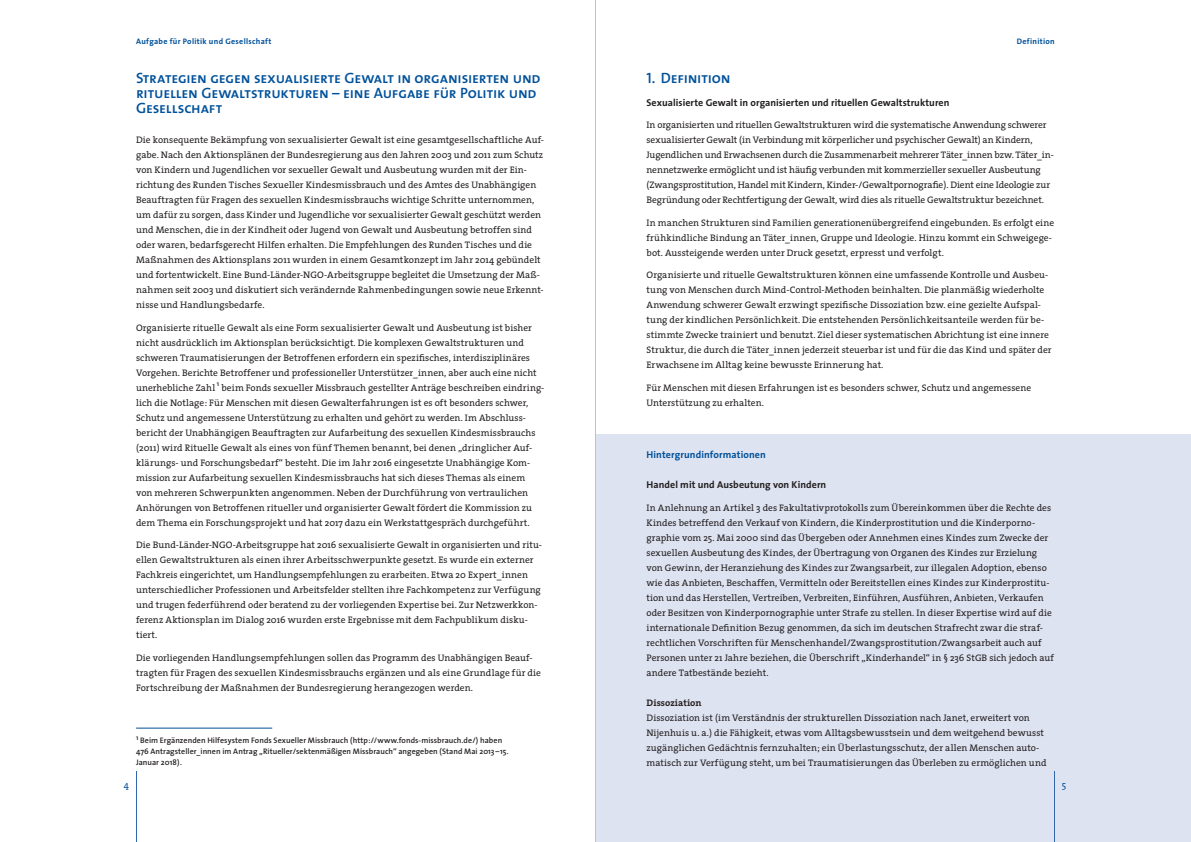
<style>
.page{position:relative;width:1191px;height:842px;background:#fff}
.page>*{position:absolute;margin:0;border:0;box-sizing:border-box;transform-origin:0 0}
.t1{font:15px/15px "The Sans Semi Bold Caps";letter-spacing:-.015em;color:#01519b}
.t2{font:700 10px "The Sans";letter-spacing:.005em;color:#231f20}
.t3{font:700 10px "The Sans";letter-spacing:.01em;color:#01519b}
.t4{font:9.5px/15px "The Serif";letter-spacing:.005em;color:#231f20}
.t5{font:700 9.5px "The Serif";letter-spacing:.005em;color:#231f20}
.t6{font:9.5px "The Serif";color:#01519b}
.t7{font:600 8px/11px "The Sans";letter-spacing:.005em;color:#231f20}
.t8{font:700 8px "The Sans";letter-spacing:.04em;color:#01519b}
.t9{font:600 7px "The Sans";color:#231f20}
</style>
<div class="page">
<div style="left:595px;top:434px;width:596px;height:408px;background:#dee3f1"></div>
<hr style="left:136px;top:771px;width:1px;height:71px;background:#3068ab">
<hr style="left:1054px;top:771px;width:1px;height:71px;background:#3068ab">
<hr style="left:136px;top:728px;width:136px;height:1px;background:#01519b">
<hr style="left:595px;top:0;width:1px;height:842px;background:#c1c2c4">
<p class="t8" style="left:136px;top:35px;width:137px">Aufgabe für Politik und Gesellschaft</p>
<p class="t8" style="left:1016px;top:35px;width:40px">Definition</p>
<h1 class="t1" style="left:136px;top:70px;width:406px">Strategien gegen sexualisierte Gewalt in organisierten und rituellen Gewaltstrukturen – eine Aufgabe für Politik und<br>Gesellschaft</h1>
<p class="t4" style="left:136px;top:132px;width:409px">Die konsequente Bekämpfung von sexualisierter Gewalt ist eine gesamtgesellschaftliche Auf&shy;gabe. Nach den Aktionsplänen der Bundesregierung aus den Jahren 2003 und 2011 zum Schutz von Kindern und Jugendlichen vor sexueller Gewalt und Ausbeutung wurden mit der Ein&shy;richtung des Runden Tisches Sexueller Kindesmissbrauch und des Amtes des Unabhängigen Beauftragten für Fragen des sexuellen Kindesmissbrauchs wichtige Schritte unternommen, um dafür zu sorgen, dass Kinder und Jugendliche vor sexualisierter Gewalt geschützt werden und Menschen, die in der Kindheit oder Jugend von Gewalt und Ausbeutung betroffen sind oder waren, bedarfsgerecht Hilfen erhalten. Die Empfehlungen des Runden Tisches und die Maßnahmen des Aktionsplans 2011 wurden in einem Gesamtkonzept im Jahr 2014 gebündelt und fortentwickelt. Eine Bund-Länder-NGO-Arbeitsgruppe begleitet die Umsetzung der Maß&shy;nahmen seit 2003 und diskutiert sich verändernde Rahmenbedingungen sowie neue Erkennt&shy;nisse und Handlungsbedarfe.</p>
<p class="t4" style="left:136px;top:320px;width:402px">Organisierte rituelle Gewalt als eine Form sexualisierter Gewalt und Ausbeutung ist bisher nicht ausdrücklich im Aktionsplan berücksichtigt. Die komplexen Gewaltstrukturen und schweren Traumatisierungen der Betroffenen erfordern ein spezifisches, interdisziplinäres Vorgehen. Berichte Betroffener und professioneller Unterstützer_innen, aber auch eine nicht unerhebliche Zahl</p>
<p class="t9" style="left:217px;top:377px;width:4px">1</p>
<p class="t4" style="left:136px;top:380px;width:410px;text-indent:85px">beim Fonds sexueller Missbrauch gestellter Anträge beschreiben eindring&shy;lich die Notlage: Für Menschen mit diesen Gewalterfahrungen ist es oft besonders schwer, Schutz und angemessene Unterstützung zu erhalten und gehört zu werden. Im Abschluss&shy;bericht der Unabhängigen Beauftragten zur Aufarbeitung des sexuellen Kindesmissbrauchs (2011) wird Rituelle Gewalt als eines von fünf Themen benannt, bei denen „dringlicher Auf&shy;klärungs- und Forschungsbedarf“ besteht. Die im Jahr 2016 eingesetzte Unabhängige Kom&shy;mission zur Aufarbeitung sexuellen Kindesmissbrauchs hat sich dieses Themas als einem<br>von mehreren Schwerpunkten angenommen. Neben der Durchführung von vertraulichen Anhörungen von Betroffenen ritueller und organisierter Gewalt fördert die Kommission zu dem Thema ein Forschungsprojekt und hat 2017 dazu ein Werkstattgespräch durchgeführt.</p>
<p class="t4" style="left:136px;top:537px;width:407px">Die Bund-Länder-NGO-Arbeitsgruppe hat 2016 sexualisierte Gewalt in organisierten und ritu&shy;ellen Gewaltstrukturen als einen ihrer Arbeitsschwerpunkte gesetzt. Es wurde ein externer Fachkreis eingerichtet, um Handlungsempfehlungen zu erarbeiten. Etwa 20 Expert_innen unterschiedlicher Professionen und Arbeitsfelder stellten ihre Fachkompetenz zur Verfügung und trugen federführend oder beratend zu der vorliegenden Expertise bei. Zur Netzwerkkon&shy;ferenz Aktionsplan im Dialog 2016 wurden erste Ergebnisse mit dem Fachpublikum disku&shy;tiert.</p>
<p class="t4" style="left:136px;top:650px;width:406px">Die vorliegenden Handlungsempfehlungen sollen das Programm des Unabhängigen Beauf&shy;tragten für Fragen des sexuellen Kindesmissbrauchs ergänzen und als eine Grundlage für die<br>Fortschreibung der Maßnahmen der Bundesregierung herangezogen werden.</p>
<p class="t7" style="left:136px;top:735px;width:374px"><sup>1</sup> Beim Ergänzenden Hilfesystem Fonds Sexueller Missbrauch (http://www.fonds-missbrauch.de/) haben<br>476 Antragsteller_innen im Antrag „Ritueller/sektenmäßigen Missbrauch“ angegeben (Stand Mai 2013–15.<br>Januar 2018).</p>
<h1 class="t1" style="left:646px;top:70px;width:86px">1. Definition</h1>
<p class="t2" style="left:646px;top:94px;width:304px">Sexualisierte Gewalt in organisierten und rituellen Gewaltstrukturen</p>
<p class="t4" style="left:646px;top:117px;width:409px">In organisierten und rituellen Gewaltstrukturen wird die systematische Anwendung schwerer sexualisierter Gewalt (in Verbindung mit körperlicher und psychischer Gewalt) an Kindern, Jugendlichen und Erwachsenen durch die Zusammenarbeit mehrerer Täter_innen bzw. Täter_in&shy;nennetzwerke ermöglicht und ist häufig verbunden mit kommerzieller sexueller Ausbeutung (Zwangsprostitution, Handel mit Kindern, Kinder-/Gewaltpornografie). Dient eine Ideologie zur Begründung oder Rechtfertigung der Gewalt, wird dies als rituelle Gewaltstruktur bezeichnet.</p>
<p class="t4" style="left:646px;top:215px;width:409px">In manchen Strukturen sind Familien generationenübergreifend eingebunden. Es erfolgt eine frühkindliche Bindung an Täter_innen, Gruppe und Ideologie. Hinzu kommt ein Schweigege&shy;bot. Aussteigende werden unter Druck gesetzt, erpresst und verfolgt.</p>
<p class="t4" style="left:646px;top:267px;width:406px">Organisierte und rituelle Gewaltstrukturen können eine umfassende Kontrolle und Ausbeu&shy;tung von Menschen durch Mind-Control-Methoden beinhalten. Die planmäßig wiederholte Anwendung schwerer Gewalt erzwingt spezifische Dissoziation bzw. eine gezielte Aufspal&shy;tung der kindlichen Persönlichkeit. Die entstehenden Persönlichkeitsanteile werden für be&shy;stimmte Zwecke trainiert und benutzt. Ziel dieser systematischen Abrichtung ist eine innere Struktur, die durch die Täter_innen jederzeit steuerbar ist und für die das Kind und später der Erwachsene im Alltag keine bewusste Erinnerung hat.</p>
<p class="t4" style="left:646px;top:380px;width:386px">Für Menschen mit diesen Erfahrungen ist es besonders schwer, Schutz und angemessene<br>Unterstützung zu erhalten.</p>
<p class="t3" style="left:646px;top:446px;width:121px">Hintergrundinformationen</p>
<p class="t2" style="left:646px;top:476px;width:181px">Handel mit und Ausbeutung von Kindern</p>
<p class="t4" style="left:646px;top:500px;width:409px">In Anlehnung an Artikel 3 des Fakultativprotokolls zum Übereinkommen über die Rechte des Kindes betreffend den Verkauf von Kindern, die Kinderprostitution und die Kinderporno&shy;graphie vom 25. Mai 2000 sind das Übergeben oder Annehmen eines Kindes zum Zwecke der sexuellen Ausbeutung des Kindes, der Übertragung von Organen des Kindes zur Erzielung von Gewinn, der Heranziehung des Kindes zur Zwangsarbeit, zur illegalen Adoption, ebenso wie das Anbieten, Beschaffen, Vermitteln oder Bereitstellen eines Kindes zur Kinderprostitu&shy;tion und das Herstellen, Vertreiben, Verbreiten, Einführen, Ausführen, Anbieten, Verkaufen oder Besitzen von Kinderpornographie unter Strafe zu stellen. In dieser Expertise wird auf die internationale Definition Bezug genommen, da sich im deutschen Strafrecht zwar die straf&shy;rechtlichen Vorschriften für Menschenhandel/Zwangsprostitution/Zwangsarbeit auch auf Personen unter 21 Jahre beziehen, die Überschrift „Kinderhandel“ in § 236 StGB sich jedoch auf andere Tatbestände bezieht.</p>
<p class="t5" style="left:646px;top:694px;width:57px">Dissoziation</p>
<p class="t4" style="left:646px;top:710px;width:401px">Dissoziation ist (im Verständnis der strukturellen Dissoziation nach Janet, erweitert von Nijenhuis u. a.) die Fähigkeit, etwas vom Alltagsbewusstsein und dem weitgehend bewusst zugänglichen Gedächtnis fernzuhalten; ein Überlastungsschutz, der allen Menschen auto&shy;matisch zur Verfügung steht, um bei Traumatisierungen das Überleben zu ermöglichen und</p>
<p class="t6" style="left:124px;top:777px;width:7px">4</p>
<p class="t6" style="left:1062px;top:777px;width:6px">5</p>
</div>
